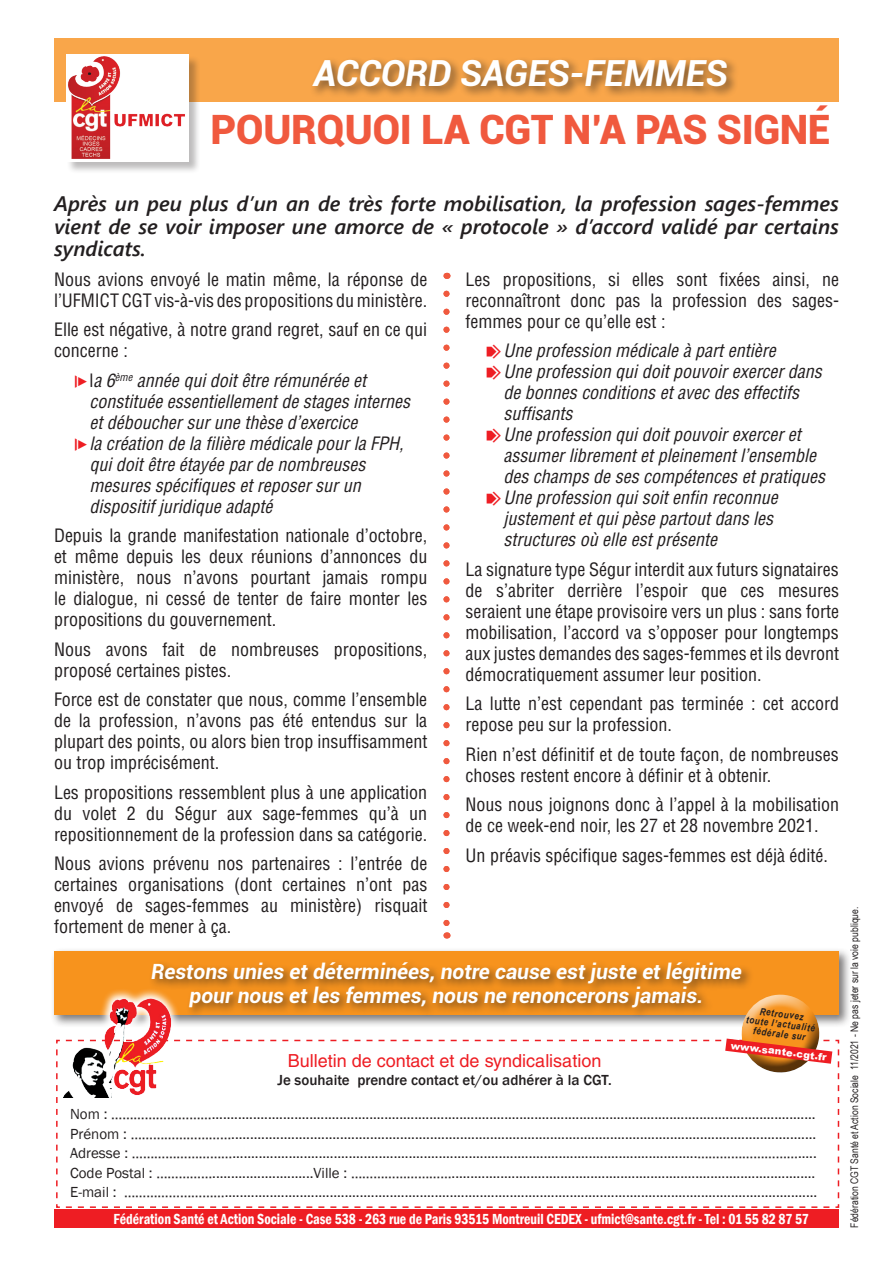
<style>
.page{position:relative;width:893px;height:1263px;background:#fff}
.page>*{position:absolute;margin:0;border:0;box-sizing:border-box;transform-origin:0 0}
.titre{font:900 40.5px "Roboto";letter-spacing:-.01em;color:#f0593e}
.titre-2{font:italic 700 36px "Roboto";letter-spacing:-.01em;color:#fff}
.txt_courant{font:italic 600 21px/22.5px "Segoe UI";color:#231f20;text-align:justify}
.Bold_italique{font:italic 700 21px/24px "Roboto";color:#fff;text-align:center}
.txt_courant-2{font:condensed 18px/21px "Helvetica LT Std";color:#231f20}
.txt_courant-3{font:italic condensed 18px/21px "Helvetica LT Std";color:#231f20}
.t1{font:18px "Helvetica LT Std";color:#ee1d23}
.t2{font:15px "Franklin Gothic";color:#231f20}
.txt_courant-4{font:600 condensed 15px "Franklin Gothic";color:#fff;scale:.93 1}
.t3{font:500 15px "Franklin Gothic";color:#231f20}
.t4{font:10.5px "Arial Narrow";color:#231f20}
.txt_courant-5{font:italic 700 9.9px/9.9px "Arial Narrow";color:#231f20;text-align:center}
.txt_courant-6{font:900 9.9px "Arial";color:#fff}
.s1{font-family:"Pointers";font-style:normal;font-stretch:normal;color:#ee1d23}
.s2{font-style:normal}
</style>
<div class="page">
<div style="left:50px;top:947px;width:801px;height:81px;background:#231f20;opacity:.6"></div>
<div style="left:54px;top:951px;width:785px;height:64px;background:#f7931d"></div>
<div style="left:148px;top:959px;width:606px;height:60px;background:#231f20;opacity:.6"></div>
<svg style="left:443px;top:294px;width:6px;height:632px"></svg>
<div style="left:54px;top:38px;width:785px;height:64px;background:#f9a64a"></div>
<div style="left:54px;top:1210px;width:785px;height:18px;background:#ee1d23"></div>
<div style="left:309px;top:57px;width:430px;height:42px;background:#231f20;opacity:.6"></div>
<div style="left:66px;top:55px;width:134px;height:119px;background:#231f20;opacity:.3"></div>
<img style="left:66px;top:55px;width:122px;height:107px">
<svg style="left:56px;top:988px;width:776px;height:220px"></svg>
<p class="titre-2" style="left:313px;top:48px;width:416px">ACCORD SAGES-FEMMES</p>
<p class="titre" style="left:210px;top:101px;width:621px">POURQUOI LA CGT N’A PAS SIGNÉ</p>
<p class="txt_courant" style="left:54px;top:189px;width:786px">Après un peu plus d’un an de très forte mobilisation, la profession sages-femmes vient de se voir imposer une amorce de « protocole » d’accord validé par certains syndicats.</p>
<p class="txt_courant-2" style="left:54px;top:269px;width:375px">Nous avions envoyé le matin même, la réponse de l’UFMICT CGT vis-à-vis des propositions du ministère.</p>
<p class="txt_courant-2" style="left:54px;top:319px;width:375px">Elle est négative, à notre grand regret, sauf en ce qui concerne :</p>
<p class="txt_courant-3" style="left:89px;top:370px;width:322px;text-indent:-14px"><span class="s1">F</span><span class="s2">l</span>a 6<sup>ème</sup> année qui doit être rémunérée et constituée essentiellement de stages internes et déboucher sur une thèse d’exercice</p>
<p class="txt_courant-3" style="left:89px;top:433px;width:316px;text-indent:-14px"><span class="s1">F</span>la création de la filière médicale pour la FPH, qui doit être étayée par de nombreuses mesures spécifiques et reposer sur un dispositif juridique adapté</p>
<p class="txt_courant-2" style="left:54px;top:525px;width:375px;text-align:justify">Depuis la grande manifestation nationale d’octobre, et même depuis les deux réunions d’annonces du ministère, nous n’avons pourtant jamais rompu le dialogue, ni cessé de tenter de faire monter les propositions du gouvernement.</p>
<p class="txt_courant-2" style="left:54px;top:639px;width:375px">Nous avons fait de nombreuses propositions, proposé certaines pistes.</p>
<p class="txt_courant-2" style="left:54px;top:689px;width:375px;text-align:justify">Force est de constater que nous, comme l’ensemble de la profession, n’avons pas été entendus sur la plupart des points, ou alors bien trop insuffisamment ou trop imprécisément.</p>
<p class="txt_courant-2" style="left:54px;top:782px;width:375px;text-align:justify">Les propositions ressemblent plus à une application du volet 2 du Ségur aux sage-femmes qu’à un repositionnement de la profession dans sa catégorie.</p>
<p class="txt_courant-2" style="left:54px;top:853px;width:375px;text-align:justify">Nous avions prévenu nos partenaires : l’entrée de certaines organisations (dont certaines n’ont pas envoyé de sages-femmes au ministère) risquait fortement de mener à ça.</p>
<p class="txt_courant-2" style="left:466px;top:269px;width:375px;text-align:justify">Les propositions, si elles sont fixées ainsi, ne reconnaîtront donc pas la profession des sages&shy;femmes pour ce qu’elle est :</p>
<p class="txt_courant-3" style="left:487px;top:340px;width:290px"><span class="s1">N</span>Une profession médicale à part entière</p>
<p class="txt_courant-3" style="left:503px;top:361px;width:320px;text-indent:-16px"><span class="s1">N</span>Une profession qui doit pouvoir exercer dans de bonnes conditions et avec des effectifs suffisants</p>
<p class="txt_courant-3" style="left:503px;top:424px;width:323px;text-indent:-16px"><span class="s1">N</span>Une profession qui doit pouvoir exercer et assumer librement et pleinement l’ensemble des champs de ses compétences et pratiques</p>
<p class="txt_courant-3" style="left:503px;top:487px;width:276px;text-indent:-16px"><span class="s1">N</span>Une profession qui soit enfin reconnue justement et qui pèse partout dans les structures où elle est présente</p>
<p class="txt_courant-2" style="left:466px;top:559px;width:375px;text-align:justify">La signature type Ségur interdit aux futurs signataires de s’abriter derrière l’espoir que ces mesures seraient une étape provisoire vers un plus : sans forte mobilisation, l’accord va s’opposer pour longtemps aux justes demandes des sages-femmes et ils devront démocratiquement assumer leur position.</p>
<p class="txt_courant-2" style="left:466px;top:693px;width:375px">La lutte n’est cependant pas terminée : cet accord repose peu sur la profession.</p>
<p class="txt_courant-2" style="left:466px;top:744px;width:375px">Rien n’est définitif et de toute façon, de nombreuses choses restent encore à définir et à obtenir.</p>
<p class="txt_courant-2" style="left:466px;top:794px;width:375px">Nous nous joignons donc à l’appel à la mobilisation de ce week-end noir, les 27 et 28 novembre 2021.</p>
<p class="txt_courant-2" style="left:466px;top:845px;width:364px">Un préavis spécifique sages-femmes est déjà édité.</p>
<p class="Bold_italique" style="left:151px;top:958px;width:592px">Restons unies et déterminées, notre cause est juste et légitime pour nous et les femmes, nous ne renoncerons jamais.</p>
<p class="txt_courant-5" style="left:748px;top:1004px;width:71px;rotate:7deg">Retrouvez<br>toute l’actualité fédérale sur</p>
<p class="t1" style="left:288px;top:1050px;width:315px">Bulletin de contact et de syndicalisation</p>
<p class="t3" style="left:277px;top:1070px;width:336px">Je souhaite prendre contact et/ou adhérer à la CGT.</p>
<p class="txt_courant-6" style="left:732px;top:1038px;width:98px;rotate:7deg">www.sante.cgt.fr</p>
<p class="t2" style="left:70px;top:1105px;width:747px">Nom : ……………………….................................................................................................................................................................</p>
<p class="t2" style="left:70px;top:1124px;width:748px">Prénom : ………………………............................................................................................................................................................</p>
<p class="t2" style="left:70px;top:1144px;width:748px">Adresse : ………………………............................................................................................................................……………………….....</p>
<p class="t2" style="left:70px;top:1163px;width:747px">Code Postal : ……………...........................Ville : ……………………….................................................................................................</p>
<p class="t2" style="left:70px;top:1183px;width:749px">E-mail : ………………………..............................................................................................................................................................</p>
<p class="txt_courant-4" style="left:114px;top:1209px;width:749px">Fédération Santé et Action Sociale - Case 538 - 263 rue de Paris 93515 Montreuil CEDEX - ufmict@sante.cgt.fr - Tel : 01 55 82 87 57</p>
<p class="t4" style="left:847px;top:1227px;width:322px;rotate:-90deg">Fédération CGT Santé et Action Sociale 11/2021 - Ne pas jeter sur la voie publique.</p>
</div>
